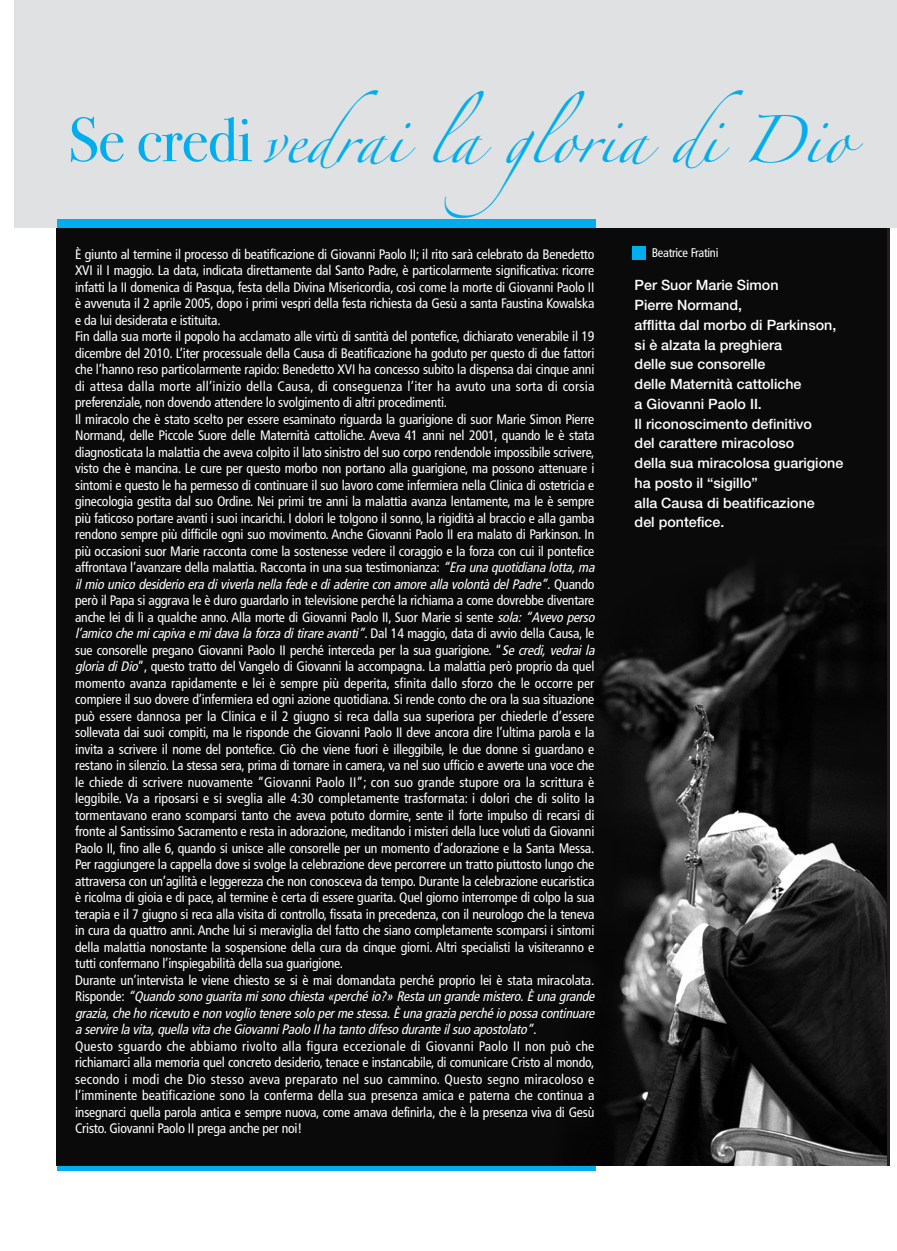
<style>
.page{position:relative;width:897px;height:1251px;background:#fff}
.page>*{position:absolute;margin:0;border:0;box-sizing:border-box;transform-origin:0 0}
.t1{font:42.5px "Zapfino";color:#00aeef}
.t2{font:500 14.25px/19.8px "Helvetica Neue";color:#fff}
.t3{font:condensed 13.75px/16.5px "Frutiger";letter-spacing:-.015em;color:#fff}
.t4{font:condensed 12.5px "Frutiger";letter-spacing:-.025em;color:#fff}
.s1{font-family:"Bodoni Svty Two ITCTT Book";font-size:62.5px}
.s2{font-style:italic}
</style>
<div class="page">
<img style="left:57px;top:228px;width:829px;height:938px">
<div style="left:14px;top:0;width:882px;height:228px;background:#e0e1e3"></div>
<div style="left:632px;top:246px;width:13px;height:14px;background:#00aeef"></div>
<div style="left:57px;top:219px;width:538px;height:9px;background:#00aeef"></div>
<div style="left:57px;top:1166px;width:538px;height:5px;background:#00aeef"></div>
<h1 class="t1" style="left:68px;top:122px;width:782px"><span class="s1">Se credi</span> vedrai la gloria di Dio</h1>
<p class="t3" style="left:75px;top:247px;width:520px">È giunto al termine il processo di beatificazione di Giovanni Paolo II; il rito sarà celebrato da Benedetto</p>
<p class="t4" style="left:651px;top:248px;width:68px">Beatrice Fratini</p>
<p class="t3" style="left:75px;top:263px;width:523px">XVI il I maggio. La data, indicata direttamente dal Santo Padre, è particolarmente significativa: ricorre infatti la II domenica di Pasqua, festa della Divina Misericordia, così come la morte di Giovanni Paolo II è avvenuta il 2 aprile 2005, dopo i primi vespri della festa richiesta da Gesù a santa Faustina Kowalska e da lui desiderata e istituita.<br>Fin dalla sua morte il popolo ha acclamato alle virtù di santità del pontefice, dichiarato venerabile il 19 dicembre del 2010. L’iter processuale della Causa di Beatificazione ha goduto per questo di due fattori che l’hanno reso particolarmente rapido: Benedetto XVI ha concesso subito la dispensa dai cinque anni di attesa dalla morte all’inizio della Causa, di conseguenza l’iter ha avuto una sorta di corsia preferenziale, non dovendo attendere lo svolgimento di altri procedimenti.<br>Il miracolo che è stato scelto per essere esaminato riguarda la guarigione di suor Marie Simon Pierre Normand, delle Piccole Suore delle Maternità cattoliche. Aveva 41 anni nel 2001, quando le è stata diagnosticata la malattia che aveva colpito il lato sinistro del suo corpo rendendole impossibile scrivere, visto che è mancina. Le cure per questo morbo non portano alla guarigione, ma possono attenuare i sintomi e questo le ha permesso di continuare il suo lavoro come infermiera nella Clinica di ostetricia e ginecologia gestita dal suo Ordine. Nei primi tre anni la malattia avanza lentamente, ma le è sempre più faticoso portare avanti i suoi incarichi. I dolori le tolgono il sonno, la rigidità al braccio e alla gamba rendono sempre più difficile ogni suo movimento. Anche Giovanni Paolo II era malato di Parkinson. In più occasioni suor Marie racconta come la sostenesse vedere il coraggio e la forza con cui il pontefice affrontava l’avanzare della malattia. Racconta in una sua testimonianza: <span class="s2">“Eraunaquotidianalotta,ma il mio unico desiderio era di viverla nella fede e di aderire con amore alla volontà del Padre”.</span> Q u a n d o però il Papa si aggrava le è duro guardarlo in televisione perché la richiama a come dovrebbe diventare anche lei di lì a qualche anno. Alla morte di Giovanni Paolo II, Suor Marie si sente <span class="s2">sola:“Avevoperso l’amicochemicapivaemidavalaforzaditirareavanti”</span>. Dal 14 maggio, data di avvio della Causa, le sue consorelle pregano Giovanni Paolo II perché interceda per la sua guarigione. “<span class="s2">Se credi, vedrai la gloriadiDio</span>”, questo tratto del Vangelo di Giovanni la accompagna. La malattia però proprio da quel momento avanza rapidamente e lei è sempre più deperita, sfinita dallo sforzo che le occorre per compiere il suo dovere d’infermiera ed ogni azione quotidiana. Si rende conto che ora la sua situazione può essere dannosa per la Clinica e il 2 giugno si reca dalla sua superiora per chiederle d’essere sollevata dai suoi compiti, ma le risponde che Giovanni Paolo II deve ancora dire l’ultima parola e la invita a scrivere il nome del pontefice. Ciò che viene fuori è illeggibile, le due donne si guardano e restano in silenzio. La stessa sera, prima di tornare in camera, va nel suo ufficio e avverte una voce che le chiede di scrivere nuovamente “Giovanni Paolo II”; con suo grande stupore ora la scrittura è leggibile. Va a riposarsi e si sveglia alle 4:30 completamente trasformata: i dolori che di solito la tormentavano erano scomparsi tanto che aveva potuto dormire, sente il forte impulso di recarsi di fronte al Santissimo Sacramento e resta in adorazione, meditando i misteri della luce voluti da Giovanni Paolo II, fino alle 6, quando si unisce alle consorelle per un momento d’adorazione e la Santa Messa.<br>Per raggiungere la cappella dove si svolge la celebrazione deve percorrere un tratto piuttosto lungo che attraversa con un’agilità e leggerezza che non conosceva da tempo. Durante la celebrazione eucaristica è ricolma di gioia e di pace, al termine è certa di essere guarita. Quel giorno interrompe di colpo la sua terapia e il 7 giugno si reca alla visita di controllo, fissata in precedenza, con il neurologo che la teneva in cura da quattro anni. Anche lui si meraviglia del fatto che siano completamente scomparsi i sintomi della malattia nonostante la sospensione della cura da cinque giorni. Altri specialisti la visiteranno e tutti confermano l’inspiegabilità della sua guarigione.<br>Durante un’intervista le viene chiesto se si è mai domandata perché proprio lei è stata miracolata.<br>R i s p o n d e : <span class="s2">“Quando sono guarita mi sono chiesta «perché io?» Resta un grande mistero. È una grande grazia, che ho ricevuto e non voglio tenere solo per me stessa. È una grazia perché io possa continuare a servire la vita, quella vita che Giovanni Paolo II ha tanto difeso durante il suo apostolato”.</span></p>
<p class="t3" style="left:75px;top:1039px;width:520px;text-align:justify">Questo sguardo che abbiamo rivolto alla figura eccezionale di Giovanni Paolo II non può che richiamarci alla memoria quel concreto desiderio, tenace e instancabile, di comunicare Cristo al mondo, secondo i modi che Dio stesso aveva preparato nel suo cammino. Questo segno miracoloso e l’imminente beatificazione sono la conferma della sua presenza amica e paterna che continua a insegnarci quella parola antica e sempre nuova, come amava definirla, che è la presenza viva di Gesù Cristo. Giovanni Paolo II prega anche per noi!</p>
<p class="t2" style="left:634px;top:277px;width:210px">Per Suor Marie Simon<br>Pierre Normand,<br>afflitta dal morbo di Parkinson, si è alzata la preghiera<br>delle sue consorelle<br>delle Maternità cattoliche<br>a Giovanni Paolo II.<br>Il riconoscimento definitivo<br>del carattere miracoloso<br>della sua miracolosa guarigione ha posto il “sigillo”<br>alla Causa di beatificazione<br>del pontefice.</p>
</div>
